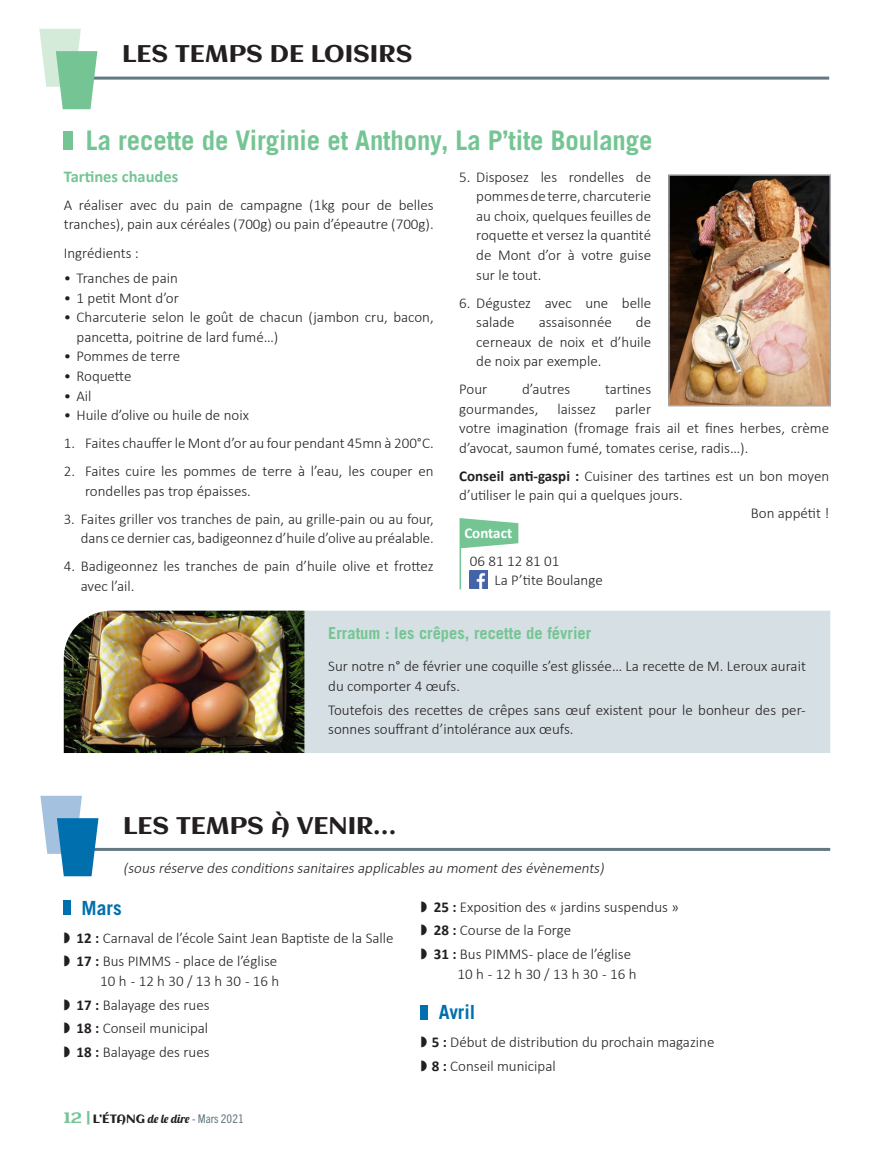
<style>
.page{position:relative;width:893px;height:1149px;background:#fff}
.page>*{position:absolute;margin:0;border:0;box-sizing:border-box;transform-origin:0 0}
.titre{font:700 27px "Trade Gothic";letter-spacing:-.005em;color:#75c594}
.TITRE_RUBRIQUE{font:24px "Aclonica";color:#231f20}
.CALENDRIER{font:700 19.5px "Trade Gothic";color:#006fad}
.sous_titre{font:700 16.5px "Trade Gothic";color:#75c594}
.sous_titre-2{font:700 16.5px "Calibri";color:#75c594}
.texte{font:300 15px/19.5px "Calibri";color:#231f20}
.texte-2{font:italic 300 15px "Calibri";color:#231f20}
.sous_titre-3{font:700 15px "Calibri";color:#fff}
.t1{font:condensed 12px "Trade Gothic Next LT Pro";color:#647883}
.s1{font-weight:700}
.s2{font-family:"Aclonica";font-stretch:normal;font-size:15px;color:#75c594}
.s3{font-family:"Aclonica";font-stretch:normal;color:#231f20}
.s4{font-family:"Lobster 1.4";font-stretch:normal;color:#231f20}
</style>
<div class="page">
<hr style="left:85px;top:77px;width:744px;height:3px;background:#647883">
<svg style="left:39px;top:29px;width:58px;height:80px"></svg>
<div style="left:64px;top:131px;width:9px;height:19px;background:#75c594"></div>
<hr style="left:86px;top:847px;width:744px;height:3px;background:#647883">
<svg style="left:40px;top:795px;width:58px;height:81px"></svg>
<div style="left:64px;top:900px;width:7px;height:14px;background:#006fad"></div>
<div style="left:304px;top:610px;width:526px;height:142px;background:#d6dfe3"></div>
<img style="left:64px;top:610px;width:240px;height:142px">
<svg style="left:461px;top:518px;width:57px;height:30px;background:#8bcea5"></svg>
<hr style="left:460px;top:518px;width:1px;height:71px;background:#75c594">
<img style="left:470px;top:570px;width:18px;height:18px">
<img style="left:671px;top:177px;width:157px;height:226px">
<div style="left:668px;top:174px;width:163px;height:232px;border:2px solid #a7a9ac"></div>
<div style="left:421px;top:1004px;width:7px;height:14px;background:#006fad"></div>
<h2 class="TITRE_RUBRIQUE" style="left:122px;top:37px;width:292px">LES TEMPS DE LOISIRS</h2>
<p class="titre" style="left:86px;top:123px;width:568px">La recette de Virginie et Anthony, La P’tite Boulange</p>
<p class="sous_titre-2" style="left:64px;top:166px;width:116px">Tartines chaudes</p>
<p class="texte" style="left:64px;top:195px;width:371px">A réaliser avec du pain de campagne (1kg pour de belles tranches), pain aux céréales (700g) ou pain d’épeautre (700g).</p>
<p class="texte" style="left:64px;top:242px;width:77px">Ingrédients :</p>
<p class="texte" style="left:64px;top:268px;width:116px">• Tranches de pain</p>
<p class="texte" style="left:64px;top:288px;width:117px">• 1 petit Mont d’or</p>
<p class="texte" style="left:77px;top:307px;width:359px;text-indent:-13px">• Charcuterie selon le goût de chacun (jambon cru, bacon, pancetta, poitrine de lard fumé…)</p>
<p class="texte" style="left:64px;top:346px;width:118px">• Pommes de terre</p>
<p class="texte" style="left:64px;top:366px;width:69px">• Roquette</p>
<p class="texte" style="left:64px;top:385px;width:29px">• Ail</p>
<p class="texte" style="left:64px;top:405px;width:187px">• Huile d’olive ou huile de noix</p>
<p class="texte" style="left:64px;top:433px;width:371px">1. Faites chauffer le Mont d’or au four pendant 45mn à 200°C.</p>
<p class="texte" style="left:85px;top:461px;width:350px;text-indent:-21px">2. Faites cuire les pommes de terre à l’eau, les couper en rondelles pas trop épaisses.</p>
<p class="texte" style="left:64px;top:508px;width:372px;text-align:right">3. Faites griller vos tranches de pain, au grille-pain ou au four, dans ce dernier cas, badigeonnez d’huile d’olive au préalable.</p>
<p class="texte" style="left:81px;top:556px;width:354px;text-indent:-17px">4. Badigeonnez les tranches de pain d’huile olive et frottez avec l’ail.</p>
<p class="texte" style="left:476px;top:167px;width:176px;text-align:justify;text-indent:-17px">5. Disposez les rondelles de pommes de terre, charcuterie au choix, quelques feuilles de roquette et versez la quantité de Mont d’or à votre guise sur le tout.</p>
<p class="texte" style="left:476px;top:292px;width:176px;text-indent:-17px">6. Dégustez avec une belle salade</p>
<p class="texte" style="left:539px;top:312px;width:75px">assaisonnée</p>
<p class="texte" style="left:476px;top:312px;width:176px;text-align:justify;text-indent:160px">de cerneaux de noix et d’huile de noix par exemple.</p>
<p class="texte" style="left:459px;top:379px;width:30px">Pour</p>
<p class="texte" style="left:522px;top:379px;width:50px">d’autres</p>
<p class="texte" style="left:605px;top:379px;width:48px">tartines</p>
<p class="texte" style="left:459px;top:398px;width:81px">gourmandes,</p>
<p class="texte" style="left:558px;top:398px;width:40px">laissez</p>
<p class="texte" style="left:459px;top:398px;width:371px;text-indent:156px">parler<br>votre imagination (fromage frais ail et fines herbes, crème d’avocat, saumon fumé, tomates cerise, radis…).</p>
<p class="texte" style="left:459px;top:465px;width:371px"><span class="s1">Conseil anti-gaspi :</span> Cuisiner des tartines est un bon moyen d’utiliser le pain qui a quelques jours.</p>
<p class="texte" style="left:751px;top:503px;width:80px">Bon appétit !</p>
<p class="sous_titre-3" style="left:464px;top:523px;width:49px">Contact</p>
<p class="texte" style="left:470px;top:551px;width:91px">06 81 12 81 01</p>
<p class="texte" style="left:494px;top:570px;width:110px">La P’tite Boulange</p>
<p class="sous_titre" style="left:328px;top:622px;width:265px">Erratum : les crêpes, recette de février</p>
<p class="texte" style="left:328px;top:656px;width:479px">Sur notre n° de février une coquille s’est glissée… La recette de M. Leroux aurait du comporter 4 œufs.</p>
<p class="texte" style="left:328px;top:699px;width:479px">Toutefois des recettes de crêpes sans œuf existent pour le bonheur des per&shy;sonnes souffrant d’intolérance aux œufs.</p>
<p class="TITRE_RUBRIQUE" style="left:123px;top:808px;width:274px">LES TEMPS À VENIR…</p>
<p class="texte-2" style="left:123px;top:858px;width:485px">(sousréserve desconditionssanitairesapplicablesau momentdesévènements)</p>
<p class="CALENDRIER" style="left:82px;top:895px;width:42px">Mars</p>
<p class="texte" style="left:64px;top:927px;width:331px">◗ <span class="s1">12 :</span> Carnaval de l’école Saint Jean Baptiste de la Salle</p>
<p class="texte" style="left:64px;top:951px;width:217px;text-align:right">◗ <span class="s1">17 :</span> Bus PIMMS - place de l’église<br>10 h - 12 h 30 / 13 h 30 - 16 h</p>
<p class="texte" style="left:64px;top:994px;width:147px">◗ <span class="s1">17 :</span> Balayage des rues</p>
<p class="texte" style="left:64px;top:1018px;width:146px">◗ <span class="s1">18 :</span> Conseil municipal</p>
<p class="texte" style="left:64px;top:1041px;width:147px">◗ <span class="s1">18 :</span> Balayage des rues</p>
<p class="t1" style="left:64px;top:1110px;width:181px"><span class="s2">12 |</span> <span class="s3">L’ÉTANG</span> <span class="s4">de le dire</span> - Mars 2021</p>
<p class="texte" style="left:421px;top:896px;width:259px">◗ <span class="s1">25 :</span> Exposition des « jardins suspendus »</p>
<p class="texte" style="left:421px;top:920px;width:152px">◗ <span class="s1">28 :</span> Course de la Forge</p>
<p class="texte" style="left:457px;top:944px;width:181px;text-indent:-36px">◗ <span class="s1">31 :</span> Bus PIMMS - place de l’église<br>10 h - 12 h 30 / 13 h 30 - 16 h</p>
<p class="CALENDRIER" style="left:439px;top:999px;width:38px">Avril</p>
<p class="texte" style="left:421px;top:1031px;width:295px">◗ <span class="s1">5 :</span> Début de distribution du prochain magazine</p>
<p class="texte" style="left:421px;top:1055px;width:136px">◗ <span class="s1">8 :</span> Conseil municipal</p>
</div>
